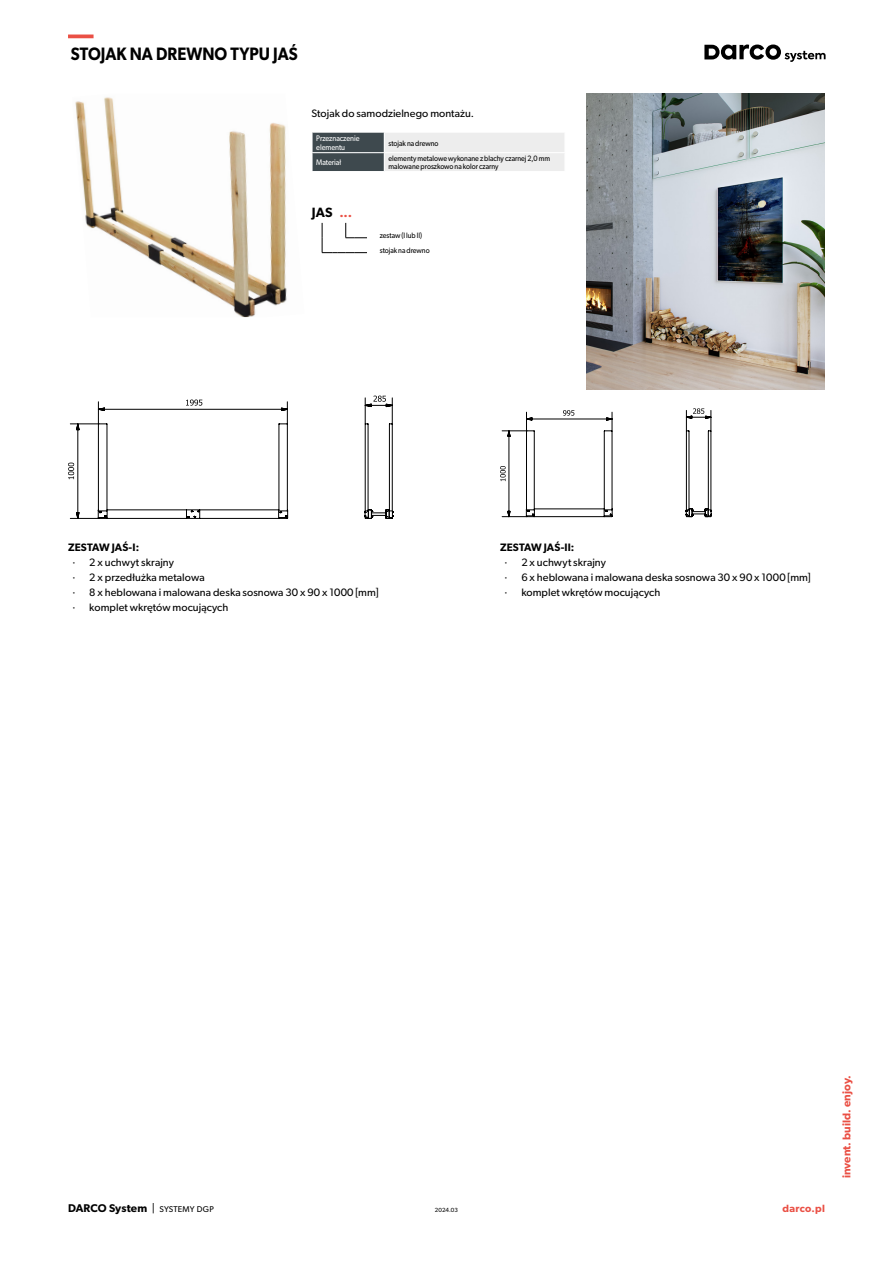
<style>
.page{position:relative;width:893px;height:1263px;background:#fff}
.page>*{position:absolute;margin:0;border:0;box-sizing:border-box;transform-origin:0 0}
.nazwa_produktu_ksiega_Nr{font:600 18px "Gibson";color:#000;scale:.9 1}
.kod_produktu{font:600 13.5px "Gibson";color:#000}
.kod_produktu-2{font:600 13.5px "Gibson";color:#ea5045}
.t1{font:600 11.25px "Gibson";letter-spacing:.015em;color:#000}
.t2{font:600 11.25px "Gibson";color:#ea5045}
.podstawowy_7_2{font:10.8px "Gibson";letter-spacing:.005em;color:#000}
.podstawowy_7_2-2{font:600 10.8px "Gibson";letter-spacing:.01em;color:#000}
.t3{font:600 10.5px "Gibson";letter-spacing:.03em;color:#ea5045}
.NAG_tab_LEWA_5_4{font:8.1px/9px "Gibson";letter-spacing:-.01em;color:#fff;scale:.9 1}
.tekst_w_tabeli_lewa_5_2{font:7.8px/8.4px "Gibson";letter-spacing:-.005em;color:#000;scale:.9 1}
.t4{font:6px "Gibson";color:#000}
.s1{font-weight:400}
.s2{font-weight:400;font-size:8.4px}
</style>
<div class="page">
<svg style="left:704px;top:45px;width:122px;height:17px"></svg>
<img style="left:75px;top:97px;width:212px;height:220px">
<svg style="left:312px;top:132px;width:252px;height:39px;background:#bec1c3"></svg>
<hr style="left:311px;top:132px;width:73px;height:1px;background:#fff">
<svg style="left:322px;top:223px;width:45px;height:30px"></svg>
<img style="left:587px;top:94px;width:238px;height:296px">
<svg style="left:68px;top:396px;width:325px;height:123px"></svg>
<svg style="left:500px;top:408px;width:212px;height:109px"></svg>
<hr style="left:68px;top:35px;width:26px;height:3px;background:#ea5045">
<p class="nazwa_produktu_ksiega_Nr" style="left:71px;top:43px;width:254px">STOJAK NA DREWNO TYPU JAŚ</p>
<p class="podstawowy_7_2" style="left:311px;top:107px;width:164px">Stojak do samodzielnego montażu.</p>
<p class="NAG_tab_LEWA_5_4" style="left:316px;top:133px;width:50px">Przeznaczenie elementu</p>
<p class="tekst_w_tabeli_lewa_5_2" style="left:389px;top:138px;width:57px">stojak na drewno</p>
<p class="NAG_tab_LEWA_5_4" style="left:316px;top:157px;width:29px">Materiał</p>
<p class="tekst_w_tabeli_lewa_5_2" style="left:389px;top:154px;width:181px">elementy metalowe wykonane z blachy czarnej 2,0 mm malowane proszkowo na kolor czarny</p>
<p class="kod_produktu" style="left:312px;top:204px;width:22px">JAS</p>
<p class="kod_produktu-2" style="left:339px;top:204px;width:14px">...</p>
<p class="tekst_w_tabeli_lewa_5_2" style="left:380px;top:231px;width:49px">zestaw (I lub II)</p>
<p class="tekst_w_tabeli_lewa_5_2" style="left:380px;top:246px;width:57px">stojak na drewno</p>
<p class="podstawowy_7_2-2" style="left:68px;top:541px;width:73px">ZESTAW JAŚ-I:</p>
<p class="podstawowy_7_2" style="left:72px;top:556px;width:103px">· 2 x uchwyt skrajny</p>
<p class="podstawowy_7_2" style="left:72px;top:571px;width:134px">· 2 x przedłużka metalowa</p>
<p class="podstawowy_7_2" style="left:72px;top:586px;width:308px">· 8 x heblowana i malowana deska sosnowa 30 x 90 x 1000 [mm]</p>
<p class="podstawowy_7_2" style="left:72px;top:601px;width:158px">· komplet wkrętów mocujących</p>
<p class="podstawowy_7_2-2" style="left:500px;top:541px;width:76px">ZESTAW JAŚ-II:</p>
<p class="podstawowy_7_2" style="left:504px;top:556px;width:103px">· 2 x uchwyt skrajny</p>
<p class="podstawowy_7_2" style="left:504px;top:571px;width:308px">· 6 x heblowana i malowana deska sosnowa 30 x 90 x 1000 [mm]</p>
<p class="podstawowy_7_2" style="left:504px;top:586px;width:158px">· komplet wkrętów mocujących</p>
<p class="t1" style="left:68px;top:1201px;width:147px">DARCO System <span class="s1">|</span> <span class="s2">SYSTEMY DGP</span></p>
<p class="t4" style="left:435px;top:1206px;width:25px">2024.03</p>
<p class="t3" style="left:783px;top:1202px;width:44px">darco.pl</p>
<p class="t2" style="left:840px;top:1178px;width:104px;rotate:-90deg">invent. build. enjoy.</p>
</div>
